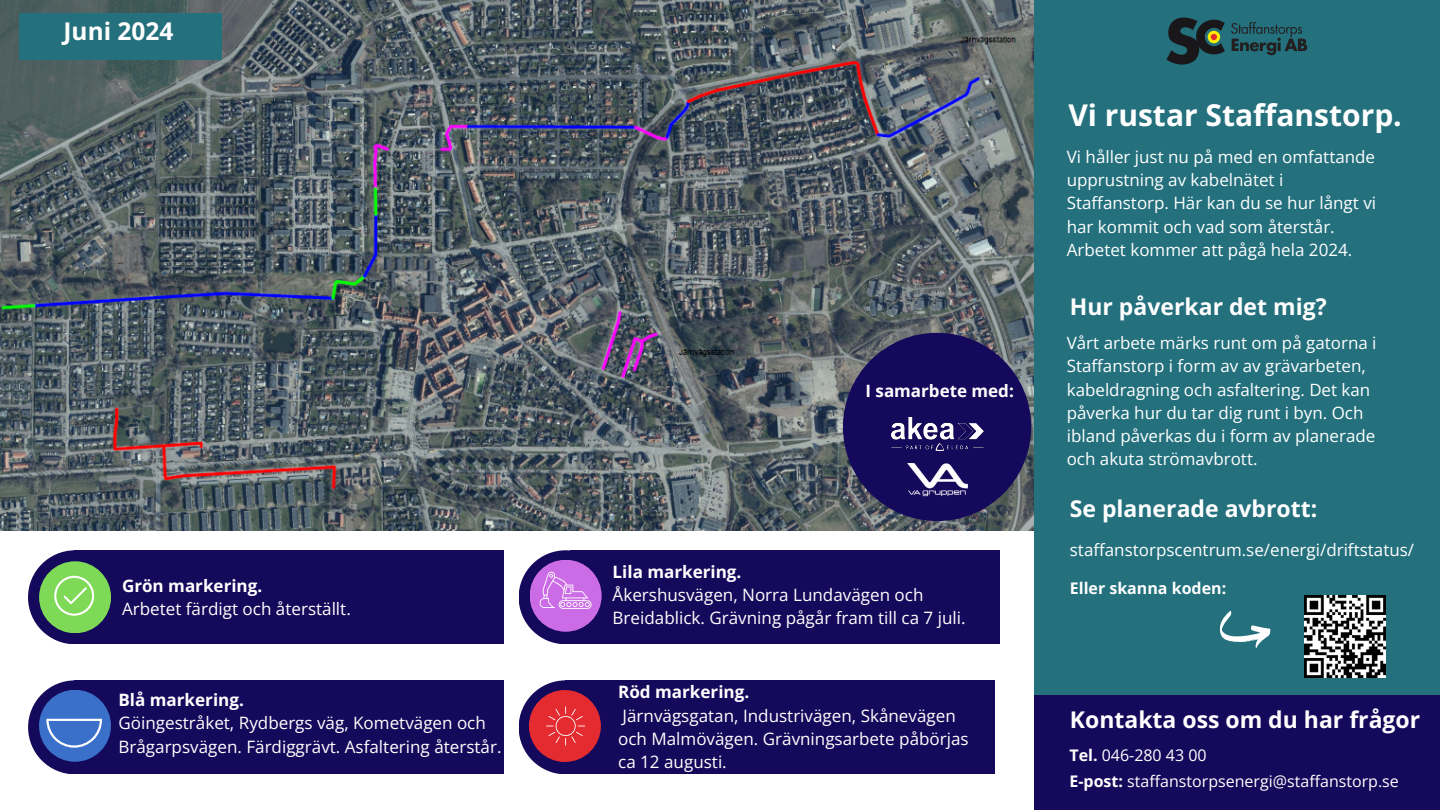
<style>
.page{position:relative;width:1440px;height:810px;background:#fff}
.page>*{position:absolute;margin:0;border:0;box-sizing:border-box;transform-origin:0 0}
.t1{font:700 30px "Open Sans";color:#fff}
.t2{font:700 24.4px "Open Sans";color:#fff}
.t3{font:700 23px "Open Sans";color:#fff}
.t4{font:17.1px/23.2px "Open Sans";color:#fff}
.t5{font:700 17.1px "Open Sans";color:#fff}
.t6{font:17px/23.2px "Open Sans";color:#fff}
.t7{font:700 17px "Open Sans";color:#fff}
.t8{font:16px "Open Sans";color:#fff}
.t9{font:700 16px "Open Sans";color:#fff}
.s1{font-weight:700}
</style>
<div class="page">
<img style="left:0;top:0;width:1034px;height:531px">
<div style="left:1034px;top:0;width:406px;height:794px;background:#24707d"></div>
<div style="left:570px;top:550px;width:430px;height:94px;background:#15095b"></div>
<div style="left:519px;top:550px;width:94px;height:94px;background:#15095b;border-radius:50%"></div>
<div style="left:530px;top:560px;width:72px;height:72px;background:#cb6ce6;border-radius:50%"></div>
<div style="left:565px;top:680px;width:429px;height:94px;background:#15095b"></div>
<div style="left:74px;top:550px;width:430px;height:94px;background:#15095b"></div>
<div style="left:74px;top:680px;width:430px;height:94px;background:#15095b"></div>
<div style="left:28px;top:550px;width:94px;height:94px;background:#15095b;border-radius:50%"></div>
<div style="left:28px;top:680px;width:94px;height:94px;background:#15095b;border-radius:50%"></div>
<div style="left:519px;top:680px;width:94px;height:94px;background:#15095b;border-radius:50%"></div>
<div style="left:39px;top:561px;width:72px;height:72px;background:#7ed957;border-radius:50%"></div>
<div style="left:39px;top:690px;width:72px;height:72px;background:#3a70ca;border-radius:50%"></div>
<div style="left:529px;top:690px;width:72px;height:72px;background:#e42b30;border-radius:50%"></div>
<svg style="left:54px;top:576px;width:40px;height:40px"></svg>
<svg style="left:46px;top:719px;width:56px;height:29px"></svg>
<svg style="left:540px;top:572px;width:51px;height:37px"></svg>
<svg style="left:546px;top:706px;width:39px;height:39px"></svg>
<div style="left:1034px;top:695px;width:406px;height:115px;background:#15095b"></div>
<img style="left:1304px;top:596px;width:82px;height:82px">
<svg style="left:1167px;top:18px;width:58px;height:47px"></svg>
<svg style="left:1231px;top:22px;width:76px;height:33px"></svg>
<div style="left:843px;top:333px;width:188px;height:188px;background:#15095b;border-radius:50%"></div>
<img style="left:891px;top:418px;width:92px;height:32px">
<img style="left:907px;top:463px;width:60px;height:34px">
<svg style="left:1220px;top:611px;width:50px;height:37px"></svg>
<div style="left:19px;top:13px;width:202px;height:47px;background:#24707d"></div>
<p class="t2" style="left:64px;top:14px;width:111px">Juni 2024</p>
<p class="t5" style="left:122px;top:574px;width:142px">Grön markering.</p>
<p class="t4" style="left:122px;top:597px;width:230px">Arbetet färdigt och återställt.</p>
<h1 class="t5" style="left:118px;top:688px;width:127px">Blå markering.</h1>
<p class="t4" style="left:118px;top:711px;width:385px">Göingestråket, Rydbergs väg, Kometvägen och<br>Brågarpsvägen. Färdiggrävt. Asfaltering återstår.</p>
<p class="t7" style="left:866px;top:379px;width:150px">I samarbete med:</p>
<p class="t5" style="left:613px;top:559px;width:130px">Lila markering.</p>
<h2 class="t4" style="left:613px;top:583px;width:355px">Åkershusvägen, Norra Lundavägen och<br>Breidablick. Grävning pågår fram till ca 7 juli.</h2>
<p class="t5" style="left:618px;top:680px;width:133px">Röd markering.</p>
<h3 class="t4" style="left:618px;top:703px;width:352px">Järnvägsgatan, Industrivägen, Skånevägen och Malmövägen. Grävningsarbete påbörjas ca 12 augusti.</h3>
<p class="t1" style="left:1068px;top:93px;width:335px">Vi rustar Staffanstorp.</p>
<h2 class="t6" style="left:1067px;top:145px;width:311px">Vi håller just nu på med en omfattande upprustning av kabelnätet i Staffanstorp. Här kan du se hur långt vi har kommit och vad som återstår.<br>Arbetet kommer att pågå hela 2024.</h2>
<p class="t3" style="left:1070px;top:290px;width:258px">Hur påverkar det mig?</p>
<p class="t6" style="left:1067px;top:331px;width:311px">Vårt arbete märks runt om på gatorna i Staffanstorp i form av av grävarbeten, kabeldragning och asfaltering. Det kan påverka hur du tar dig runt i byn. Och ibland påverkas du i form av planerade och akuta strömavbrott.</p>
<p class="t3" style="left:1070px;top:492px;width:249px">Se planerade avbrott:</p>
<p class="t6" style="left:1070px;top:537px;width:346px">staffanstorpscentrum.se/energi/driftstatus/</p>
<p class="t9" style="left:1070px;top:577px;width:158px">Eller skanna koden:</p>
<p class="t3" style="left:1070px;top:703px;width:352px">Kontakta oss om du har frågor</p>
<p class="t8" style="left:1069px;top:744px;width:139px"><span class="s1">Tel.</span> 046-280 43 00</p>
<p class="t8" style="left:1069px;top:769px;width:331px"><span class="s1">E-post:</span> staffanstorpsenergi@staffanstorp.se</p>
</div>
